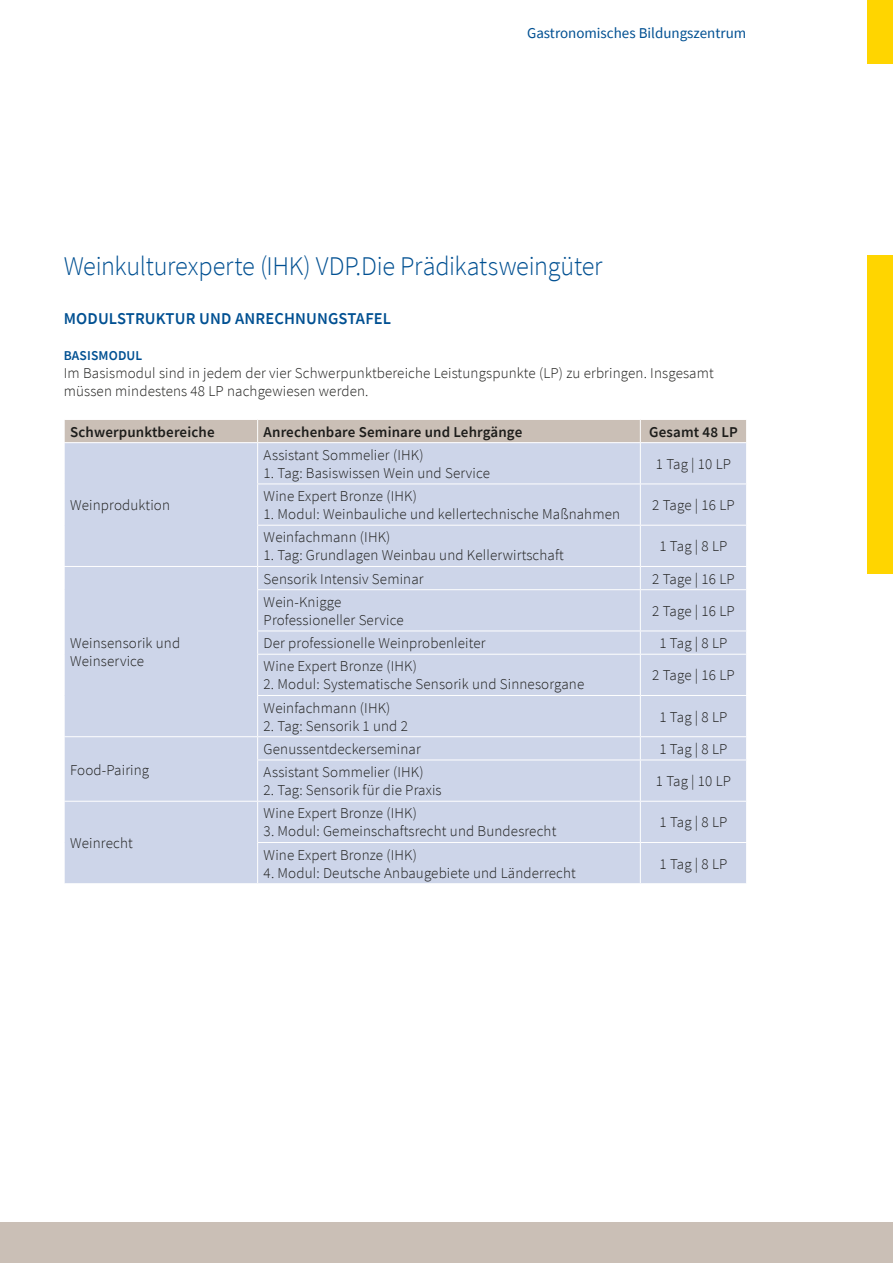
<style>
.page{position:relative;width:893px;height:1263px;background:#fff}
.page>*{position:absolute;margin:0;border:0;box-sizing:border-box;transform-origin:0 0}
.t1{font:300 27px "Source Sans Pro";letter-spacing:-.01em;color:#005092}
.t2{font:600 16.5px "Source Sans Pro";letter-spacing:.01em;color:#005092}
.t3{font:300 15px/18px "Source Sans Pro";letter-spacing:.01em;color:#1d1d1b}
.t4{font:600 15px "Source Sans Pro";letter-spacing:.01em;color:#1d1d1b}
.t5{font:15px "Source Sans Pro";color:#005092}
.t6{font:600 13.5px "Source Sans Pro";letter-spacing:.01em;color:#005092}
</style>
<div class="page">
<div style="left:867px;top:0;width:26px;height:64px;background:#ffd500"></div>
<div style="left:867px;top:255px;width:26px;height:319px;background:#ffd500"></div>
<div style="left:0;top:1222px;width:893px;height:41px;background:#cabfb6"></div>
<div style="left:65px;top:443px;width:681px;height:440px;background:#cdd5e9"></div>
<div style="left:64px;top:419px;width:682px;height:23px;background:#cabfb6"></div>
<hr style="left:257px;top:443px;width:1px;height:41px;background:#fff">
<hr style="left:640px;top:443px;width:1px;height:41px;background:#fff">
<hr style="left:257px;top:484px;width:383px;height:1px;background:#fff">
<hr style="left:257px;top:484px;width:1px;height:41px;background:#fff">
<hr style="left:640px;top:484px;width:107px;height:1px;background:#fff">
<hr style="left:640px;top:484px;width:1px;height:41px;background:#fff">
<hr style="left:257px;top:525px;width:383px;height:1px;background:#fff">
<hr style="left:257px;top:526px;width:1px;height:40px;background:#fff">
<hr style="left:640px;top:525px;width:107px;height:1px;background:#fff">
<hr style="left:640px;top:526px;width:1px;height:40px;background:#fff">
<hr style="left:64px;top:566px;width:194px;height:1px;background:#fff">
<svg style="left:64px;top:567px;width:1px;height:23px"></svg>
<svg style="left:64px;top:631px;width:1px;height:23px"></svg>
<svg style="left:64px;top:737px;width:1px;height:23px"></svg>
<hr style="left:258px;top:566px;width:382px;height:1px;background:#fff">
<svg style="left:257px;top:567px;width:1px;height:22px"></svg>
<hr style="left:640px;top:566px;width:107px;height:1px;background:#fff">
<svg style="left:640px;top:567px;width:1px;height:22px"></svg>
<hr style="left:257px;top:589px;width:383px;height:1px;background:#fff">
<hr style="left:257px;top:590px;width:1px;height:41px;background:#fff">
<hr style="left:640px;top:589px;width:107px;height:1px;background:#fff">
<hr style="left:640px;top:590px;width:1px;height:41px;background:#fff">
<hr style="left:257px;top:631px;width:383px;height:1px;background:#fff">
<svg style="left:257px;top:631px;width:1px;height:23px"></svg>
<hr style="left:640px;top:631px;width:107px;height:1px;background:#fff">
<svg style="left:640px;top:631px;width:1px;height:23px"></svg>
<hr style="left:257px;top:654px;width:383px;height:1px;background:#fff">
<hr style="left:257px;top:655px;width:1px;height:40px;background:#fff">
<hr style="left:640px;top:654px;width:107px;height:1px;background:#fff">
<hr style="left:640px;top:655px;width:1px;height:40px;background:#fff">
<hr style="left:257px;top:696px;width:1px;height:40px;background:#fff">
<hr style="left:640px;top:696px;width:1px;height:40px;background:#fff">
<svg style="left:257px;top:737px;width:1px;height:23px"></svg>
<svg style="left:640px;top:737px;width:1px;height:23px"></svg>
<hr style="left:257px;top:760px;width:1px;height:41px;background:#fff">
<hr style="left:640px;top:760px;width:1px;height:41px;background:#fff">
<hr style="left:64px;top:736px;width:194px;height:1px;background:#fff">
<hr style="left:64px;top:801px;width:194px;height:1px;background:#fff">
<hr style="left:257px;top:695px;width:383px;height:1px;background:#fff">
<hr style="left:640px;top:695px;width:107px;height:1px;background:#fff">
<hr style="left:258px;top:736px;width:382px;height:1px;background:#fff">
<hr style="left:640px;top:736px;width:107px;height:1px;background:#fff">
<hr style="left:257px;top:760px;width:383px;height:1px;background:#fff">
<hr style="left:640px;top:760px;width:107px;height:1px;background:#fff">
<hr style="left:258px;top:801px;width:382px;height:1px;background:#fff">
<hr style="left:257px;top:802px;width:1px;height:40px;background:#fff">
<hr style="left:640px;top:801px;width:107px;height:1px;background:#fff">
<hr style="left:640px;top:802px;width:1px;height:40px;background:#fff">
<hr style="left:257px;top:842px;width:383px;height:1px;background:#fff">
<hr style="left:257px;top:843px;width:1px;height:40px;background:#fff">
<hr style="left:640px;top:842px;width:107px;height:1px;background:#fff">
<hr style="left:640px;top:843px;width:1px;height:40px;background:#fff">
<p class="t5" style="left:527px;top:23px;width:221px">Gastronomisches Bildungszentrum</p>
<h1 class="t1" style="left:64px;top:250px;width:540px">Weinkulturexperte (IHK) VDP.Die Prädikatsweingüter</h1>
<p class="t2" style="left:64px;top:308px;width:329px">MODULSTRUKTUR UND ANRECHNUNGSTAFEL</p>
<p class="t6" style="left:64px;top:347px;width:80px">BASISMODUL</p>
<p class="t3" style="left:64px;top:364px;width:652px">Im Basismodul sind in jedem der vier Schwerpunktbereiche Leistungspunkte (LP) zu erbringen. Insgesamt müssen mindestens 48 LP nachgewiesen werden.</p>
<p class="t4" style="left:70px;top:422px;width:146px">Schwerpunktbereiche</p>
<p class="t4" style="left:264px;top:422px;width:260px">Anrechenbare Seminare und Lehrgänge</p>
<p class="t4" style="left:649px;top:422px;width:90px">Gesamt 48 LP</p>
<p class="t3" style="left:70px;top:496px;width:101px">Weinproduktion</p>
<p class="t3" style="left:70px;top:634px;width:112px">Weinsensorik und<br>Weinservice</p>
<p class="t3" style="left:70px;top:761px;width:81px">Food-Pairing</p>
<p class="t3" style="left:70px;top:834px;width:64px">Weinrecht</p>
<p class="t3" style="left:264px;top:446px;width:161px">Assistant Sommelier (IHK)</p>
<p class="t3" style="left:264px;top:464px;width:228px">1. Tag: Basiswissen Wein und Service</p>
<p class="t3" style="left:656px;top:455px;width:77px">1 Tag | 10 LP</p>
<p class="t3" style="left:264px;top:487px;width:155px">Wine Expert Bronze (IHK)</p>
<p class="t3" style="left:264px;top:505px;width:358px">1. Modul: Weinbauliche und kellertechnische Maßnahmen</p>
<p class="t3" style="left:652px;top:496px;width:84px">2 Tage | 16 LP</p>
<p class="t3" style="left:264px;top:528px;width:128px">Weinfachmann (IHK)</p>
<p class="t3" style="left:264px;top:546px;width:302px">1. Tag: Grundlagen Weinbau und Kellerwirtschaft</p>
<p class="t3" style="left:659px;top:537px;width:70px">1 Tag | 8 LP</p>
<p class="t3" style="left:264px;top:570px;width:162px">Sensorik Intensiv Seminar</p>
<p class="t3" style="left:652px;top:570px;width:84px">2 Tage | 16 LP</p>
<p class="t3" style="left:264px;top:593px;width:141px">Wein-Knigge<br>Professioneller Service</p>
<p class="t3" style="left:652px;top:602px;width:84px">2 Tage | 16 LP</p>
<p class="t3" style="left:264px;top:634px;width:223px">Der professionelle Weinprobenleiter</p>
<p class="t3" style="left:659px;top:634px;width:70px">1 Tag | 8 LP</p>
<p class="t3" style="left:264px;top:657px;width:155px">Wine Expert Bronze (IHK)</p>
<p class="t3" style="left:264px;top:675px;width:322px">2. Modul: Systematische Sensorik und Sinnesorgane</p>
<p class="t3" style="left:652px;top:666px;width:84px">2 Tage | 16 LP</p>
<p class="t3" style="left:264px;top:699px;width:128px">Weinfachmann (IHK)</p>
<p class="t3" style="left:264px;top:717px;width:146px">2. Tag: Sensorik 1 und 2</p>
<p class="t3" style="left:659px;top:708px;width:70px">1 Tag | 8 LP</p>
<p class="t3" style="left:264px;top:740px;width:159px">Genussentdeckerseminar</p>
<p class="t3" style="left:659px;top:740px;width:70px">1 Tag | 8 LP</p>
<p class="t3" style="left:264px;top:763px;width:161px">Assistant Sommelier (IHK)</p>
<p class="t3" style="left:264px;top:781px;width:180px">2. Tag: Sensorik für die Praxis</p>
<p class="t3" style="left:656px;top:772px;width:77px">1 Tag | 10 LP</p>
<p class="t3" style="left:264px;top:804px;width:155px">Wine Expert Bronze (IHK)</p>
<p class="t3" style="left:264px;top:822px;width:294px">3. Modul: Gemeinschaftsrecht und Bundesrecht</p>
<p class="t3" style="left:659px;top:813px;width:70px">1 Tag | 8 LP</p>
<p class="t3" style="left:264px;top:846px;width:155px">Wine Expert Bronze (IHK)</p>
<p class="t3" style="left:264px;top:864px;width:314px">4. Modul: Deutsche Anbaugebiete und Länderrecht</p>
<p class="t3" style="left:659px;top:855px;width:70px">1 Tag | 8 LP</p>
</div>
